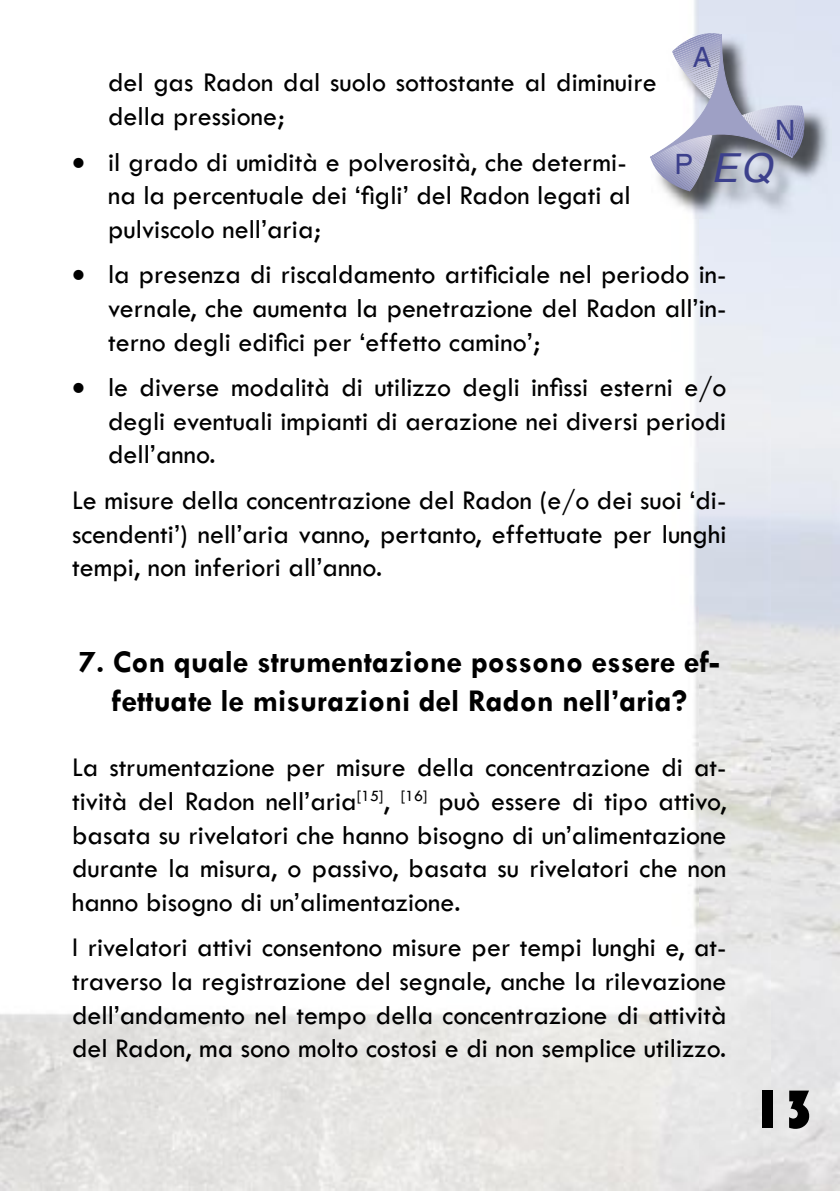
<style>
.page{position:relative;width:840px;height:1191px;background:#fff}
.page>*{position:absolute;margin:0;border:0;box-sizing:border-box;transform-origin:0 0}
.t1{font:56px "Bauhaus 93";color:#000}
.t2{font:italic 40px "Helvetica";color:#3c408c}
.t3{font:700 32px/38.4px "Tw Cen";color:#000;text-align:center}
.t4{font:28px/33.6px "Tw Cen";color:#000;text-align:justify}
.t5{font:28px "Helvetica";color:#3c408c}
</style>
<div class="page">
<img style="left:651px;top:34px;width:180px;height:184px">
<svg style="left:650px;top:32px;width:155px;height:159px"></svg>
<p class="t5" style="left:692px;top:41px;width:20px">A</p>
<p class="t4" style="left:108px;top:66px;width:549px">del gas Radon dal suolo sottostante al diminuire della pressione;</p>
<p class="t4" style="left:108px;top:145px;width:524px;text-align:left;text-indent:-36px">• il grado di umidità e polverosità, che determi&shy;na la percentuale dei ‘figli’ del Radon legati al pulviscolo nell’aria;</p>
<p class="t4" style="left:108px;top:258px;width:619px;text-indent:-36px">• la presenza di riscaldamento artificiale nel periodo in&shy;vernale, che aumenta la penetrazione del Radon all’in&shy;terno degli edifici per ‘effetto camino’;</p>
<p class="t4" style="left:108px;top:370px;width:619px;text-indent:-36px">• le diverse modalità di utilizzo degli infissi esterni e/o degli eventuali impianti di aerazione nei diversi periodi dell’anno.</p>
<p class="t4" style="left:72px;top:483px;width:655px">Le misure della concentrazione del Radon (e/o dei suoi ‘di&shy;scendenti’) nell’aria vanno, pertanto, effettuate per lunghi tempi, non inferiori all’anno.</p>
<p class="t5" style="left:774px;top:114px;width:22px">N</p>
<h2 class="t2" style="left:674px;top:145px;width:99px"><sup>P</sup> EQ</h2>
<p class="t3" style="left:79px;top:642px;width:641px">7. Con quale strumentazione possono essere ef&shy;fettuate le misurazioni del Radon nell’aria?</p>
<p class="t4" style="left:72px;top:750px;width:655px">La strumentazione per misure della concentrazione di at&shy;tività del Radon nell’aria<sup>[15]</sup>, <sup>[16]</sup> può essere di tipo attivo, basata su rivelatori che hanno bisogno di un’alimentazione durante la misura, o passivo, basata su rivelatori che non hanno bisogno di un’alimentazione.</p>
<p class="t4" style="left:72px;top:930px;width:655px">I rivelatori attivi consentono misure per tempi lunghi e, at&shy;traverso la registrazione del segnale, anche la rilevazione dell’andamento nel tempo della concentrazione di attività del Radon, ma sono molto costosi e di non semplice utilizzo.</p>
<h1 class="t1" style="left:751px;top:1077px;width:65px">13</h1>
</div>
